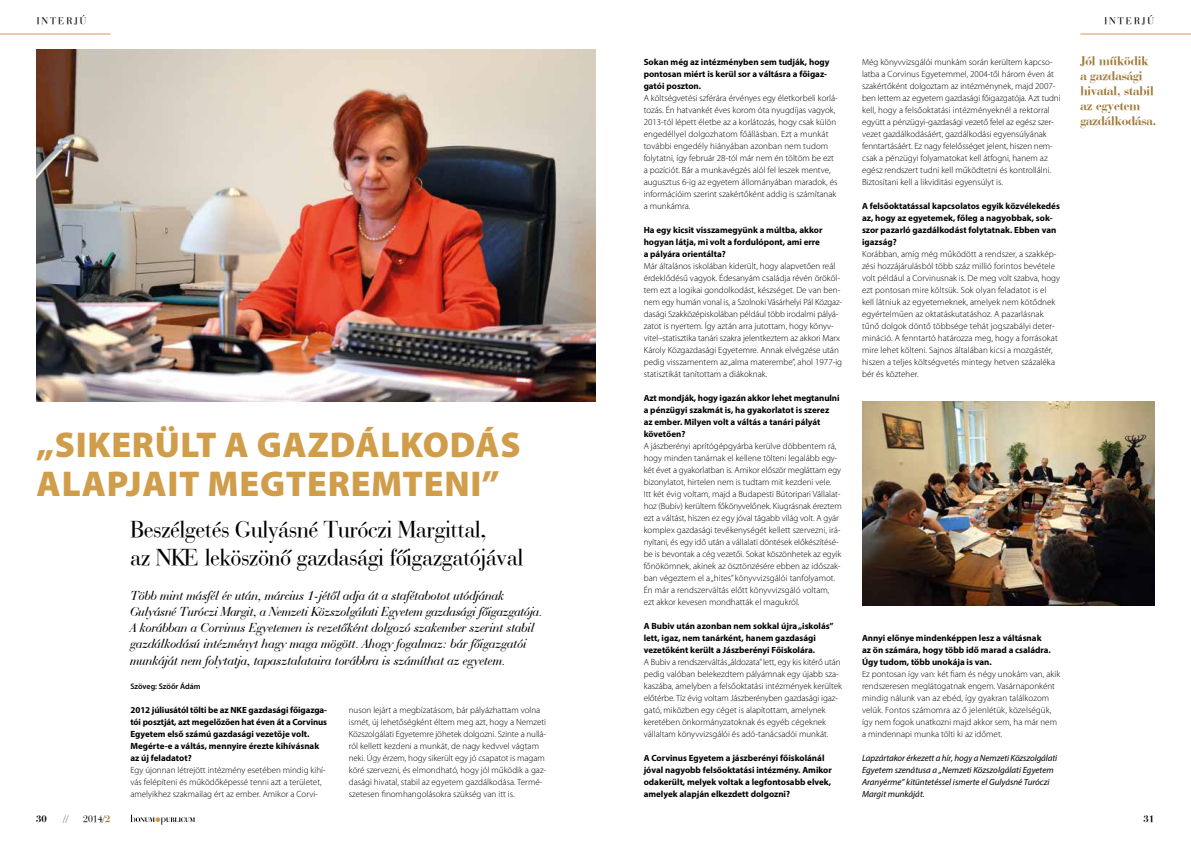
<style>
.page{position:relative;width:1191px;height:842px;background:#fff}
.page>*{position:absolute;margin:0;border:0;box-sizing:border-box;transform-origin:0 0}
.t1{font:900 36px/39px "Myriad Pro";letter-spacing:.02em;color:#d09d4a}
.t2{font:24px/28px "Bauer Bodoni HU Normal";color:#000}
.t3{font:13.5px/16.2px "Bauer Bodoni HU Italic";color:#000}
.t4{font:13px/15px "Bauer Bodoni HU Bold";color:#9e7939}
.t5{font:10px "Bauer Bodoni HU Normal";letter-spacing:.2em;color:#000}
.t6{font:10px "Bauer Bodoni HU Bold";color:#000}
.t7{font:300 9px/12px "Myriad Pro";color:#000}
.t8{font:700 9px/12px "Myriad Pro";color:#000}
.t9{font:italic 9px/12px "Myriad Pro";color:#000}
.t10{font:600 8px "Myriad Pro";color:#000}
.s1{font-weight:300}
.s2{font-weight:700}
.s3{font-family:"Bauer Bodoni HU Bold"}
.s4{font-family:"Bauer Bodoni HU Bold";color:#9e7939}
</style>
<div class="page">
<svg style="left:130px;top:814px;width:65px;height:10px"></svg>
<hr style="left:0;top:34px;width:111px;height:1px;background:#d09d4a">
<hr style="left:1080px;top:34px;width:111px;height:1px;background:#d09d4a">
<img style="left:37px;top:50px;width:558px;height:351px">
<img style="left:862px;top:401px;width:292px;height:204px">
<p class="t5" style="left:37px;top:15px;width:51px">in terjú</p>
<p class="t5" style="left:1104px;top:15px;width:51px">in terjú</p>
<p class="t1" style="left:36px;top:426px;width:486px">„SIKERÜLT A GAZDÁLKODÁS<br>ALAPJAIT MEGTEREMTENI”</p>
<p class="t2" style="left:130px;top:515px;width:394px">Beszélgetés Gulyásné Turóczi Margittal,<br>az NKE leköszönő gazdasági főigazgatójával</p>
<p class="t3" style="left:130px;top:587px;width:414px">Több mint másfél év után, március 1-jétől adja át a stafétabotot utódjának Gulyásné Turóczi Margit, a Nemzeti Közszolgálati Egyetem gazdasági főigazgatója.<br>A korábban a Corvinus Egyetemen is vezetőként dolgozó szakember szerint stabil gazdálkodású intézményt hagy maga mögött. Ahogy fogalmaz: bár főigazgatói munkáját nem folytatja, tapasztalataira továbbra is számíthat az egyetem.</p>
<p class="t10" style="left:130px;top:681px;width:72px">Szöveg: Szöőr Ádám</p>
<p class="t8" style="left:130px;top:704px;width:198px">2012 júliusától tölti be az NKE gazdasági főigazga&shy;tói posztját, azt megelőzően hat éven át a Corvinus Egyetem első számú gazdasági vezetője volt.<br>Megérte-e a váltás, mennyire érezte kihívásnak az új feladatot?<br><span class="s1">Egy újonnan létrejött intézmény esetében mindig kihí&shy;vás felépíteni és működőképessé tenni azt a területet, amelyikhez szakmailag ért az ember. Amikor a Corvi-</span></p>
<p class="t7" style="left:349px;top:704px;width:199px">nuson lejárt a megbízatásom, bár pályázhattam volna ismét, új lehetőségként éltem meg azt, hogy a Nemzeti Közszolgálati Egyetemre jöhetek dolgozni. Szinte a nullá&shy;ról kellett kezdeni a munkát, de nagy kedvvel vágtam neki. Úgy érzem, hogy sikerült egy jó csapatot is magam köré szervezni, és elmondható, hogy jól működik a gaz&shy;dasági hivatal, stabil az egyetem gazdálkodása. Termé&shy;szetesen finomhangolásokra szükség van itt is.</p>
<p class="t7" style="left:643px;top:56px;width:196px"><span class="s2">Sokan még az intézményben sem tudják, hogy pontosan miért is kerül sor a váltásra a főigaz&shy;gatói poszton.<br></span>A költségvetési szférára érvényes egy életkorbeli korlá&shy;tozás. Én hatvankét éves korom óta nyugdíjas vagyok, 2013-tól lépett életbe az a korlátozás, hogy csak külön engedéllyel dolgozhatom főállásban. Ezt a munkát további engedély hiányában azonban nem tudom folytatni, így február 28-tól már nem én töltöm be ezt a pozíciót. Bár a munkavégzés alól fel leszek mentve, augusztus 6-ig az egyetem állományában maradok, és információim szerint szakértőként addig is számítanak a munkámra.</p>
<p class="t7" style="left:643px;top:224px;width:200px"><span class="s2">Ha egy kicsit visszamegyünk a múltba, akkor hogyan látja, mi volt a fordulópont, ami erre<br>a pályára orientálta?<br></span>Már általános iskolában kiderült, hogy alapvetően reál érdeklődésű vagyok. Édesanyám családja révén örököl&shy;tem ezt a logikai gondolkodást, készséget. De van ben&shy;nem egy humán vonal is, a Szolnoki Vásárhelyi Pál Közgaz&shy;dasági Szakközépiskolában például több irodalmi pályá&shy;zatot is nyertem. Így aztán arra jutottam, hogy könyv&shy;vitel–statisztika tanári szakra jelentkeztem az akkori Marx Károly Közgazdasági Egyetemre. Annak elvégzése után pedig visszamentem az „alma materembe”, ahol 1977-ig statisztikát tanítottam a diákoknak.</p>
<p class="t7" style="left:643px;top:392px;width:199px"><span class="s2">Azt mondják, hogy igazán akkor lehet megtanulni a pénzügyi szakmát is, ha gyakorlatot is szerez<br>az ember. Milyen volt a váltás a tanári pályát követően?<br></span>A jászberényi aprítógépgyárba kerülve döbbentem rá, hogy minden tanárnak el kellene tölteni legalább egy&shy;két évet a gyakorlatban is. Amikor először megláttam egy bizonylatot, hirtelen nem is tudtam mit kezdeni vele.<br>Itt két évig voltam, majd a Budapesti Bútoripari Vállalat&shy;hoz (Bubiv) kerültem főkönyvelőnek. Kiugrásnak éreztem ezt a váltást, hiszen ez egy jóval tágabb világ volt. A gyár komplex gazdasági tevékenységét kellett szervezni, irá&shy;nyítani, és egy idő után a vállalati döntések előkészítésé&shy;be is bevontak a cég vezetői. Sokat köszönhetek az egyik főnökömnek, akinek az ösztönzésére ebben az időszak&shy;ban végeztem el a „hites” könyvvizsgálói tanfolyamot.<br>Én már a rendszerváltás előtt könyvvizsgáló voltam, ezt akkor kevesen mondhatták el magukról.</p>
<p class="t7" style="left:643px;top:620px;width:200px"><span class="s2">A Bubiv után azonban nem sokkal újra „iskolás” lett, igaz, nem tanárként, hanem gazdasági vezetőként került a Jászberényi Főiskolára.<br></span>A Bubiv a rendszerváltás „áldozata” lett, egy kis kitérő után pedig valóban belekezdtem pályámnak egy újabb sza&shy;kaszába, amelyben a felsőoktatási intézmények kerültek előtérbe. Tíz évig voltam Jászberényben gazdasági igaz&shy;gató, miközben egy céget is alapítottam, amelynek keretében önkormányzatoknak és egyéb cégeknek vállaltam könyvvizsgálói és adó-tanácsadói munkát.</p>
<p class="t8" style="left:643px;top:752px;width:190px">A Corvinus Egyetem a jászberényi főiskolánál jóval nagyobb felsőoktatási intézmény. Amikor odakerült, melyek voltak a legfontosabb elvek, amelyek alapján elkezdett dolgozni?</p>
<p class="t7" style="left:862px;top:56px;width:200px">Még könyvvizsgálói munkám során kerültem kapcso&shy;latba a Corvinus Egyetemmel, 2004-től három éven át szakértőként dolgoztam az intézménynek, majd 2007- ben lettem az egyetem gazdasági főigazgatója. Azt tudni kell, hogy a felsőoktatási intézményeknél a rektorral együtt a pénzügyi-gazdasági vezető felel az egész szer&shy;vezet gazdálkodásáért, gazdálkodási egyensúlyának fenntartásáért. Ez nagy felelősséget jelent, hiszen nem&shy;csak a pénzügyi folyamatokat kell átfogni, hanem az egész rendszert tudni kell működtetni és kontrollálni.<br>Biztosítani kell a likviditási egyensúlyt is.</p>
<p class="t7" style="left:862px;top:200px;width:199px"><span class="s2">A felsőoktatással kapcsolatos egyik közvélekedés az, hogy az egyetemek, főleg a nagyobbak, sok&shy;szor pazarló gazdálkodást folytatnak. Ebben van igazság?<br></span>Korábban, amíg még működött a rendszer, a szakkép&shy;zési hozzájárulásból több száz millió forintos bevétele volt például a Corvinusnak is. De meg volt szabva, hogy ezt pontosan mire költsük. Sok olyan feladatot is el kell látniuk az egyetemeknek, amelyek nem kötődnek egyértelműen az oktatáskutatáshoz. A pazarlásnak tűnő dolgok döntő többsége tehát jogszabályi deter&shy;mináció. A fenntartó határozza meg, hogy a forrásokat mire lehet költeni. Sajnos általában kicsi a mozgástér, hiszen a teljes költségvetés mintegy hetven százaléka bér és közteher.</p>
<p class="t7" style="left:862px;top:632px;width:200px"><span class="s2">Annyi előnye mindenképpen lesz a váltásnak<br>az ön számára, hogy több idő marad a családra.<br>Úgy tudom, több unokája is van.<br></span>Ez pontosan így van: két fiam és négy unokám van, akik rendszeresen meglátogatnak engem. Vasárnaponként mindig nálunk van az ebéd, így gyakran találkozom velük. Fontos számomra az ő jelenlétük, közelségük, így nem fogok unatkozni majd akkor sem, ha már nem a mindennapi munka tölti ki az időmet.</p>
<p class="t9" style="left:862px;top:752px;width:197px">Lapzártakor érkezett a hír, hogy a Nemzeti Közszolgálati Egyetem szenátusa a „Nemzeti Közszolgálati Egyetem Aranyérme” kitüntetéssel ismerte el Gulyásné Turóczi Margit munkáját.</p>
<p class="t4" style="left:1080px;top:53px;width:77px">Jól működik a gazdasági hivatal, stabil az egyetem gazdálkodása.</p>
<p class="t6" style="left:36px;top:812px;width:12px">30</p>
<p class="t5" style="left:63px;top:812px;width:7px">//</p>
<p class="t5" style="left:83px;top:812px;width:29px">2014<span class="s3">/</span><span class="s4">2</span></p>
<p class="t6" style="left:1143px;top:812px;width:12px">31</p>
</div>
